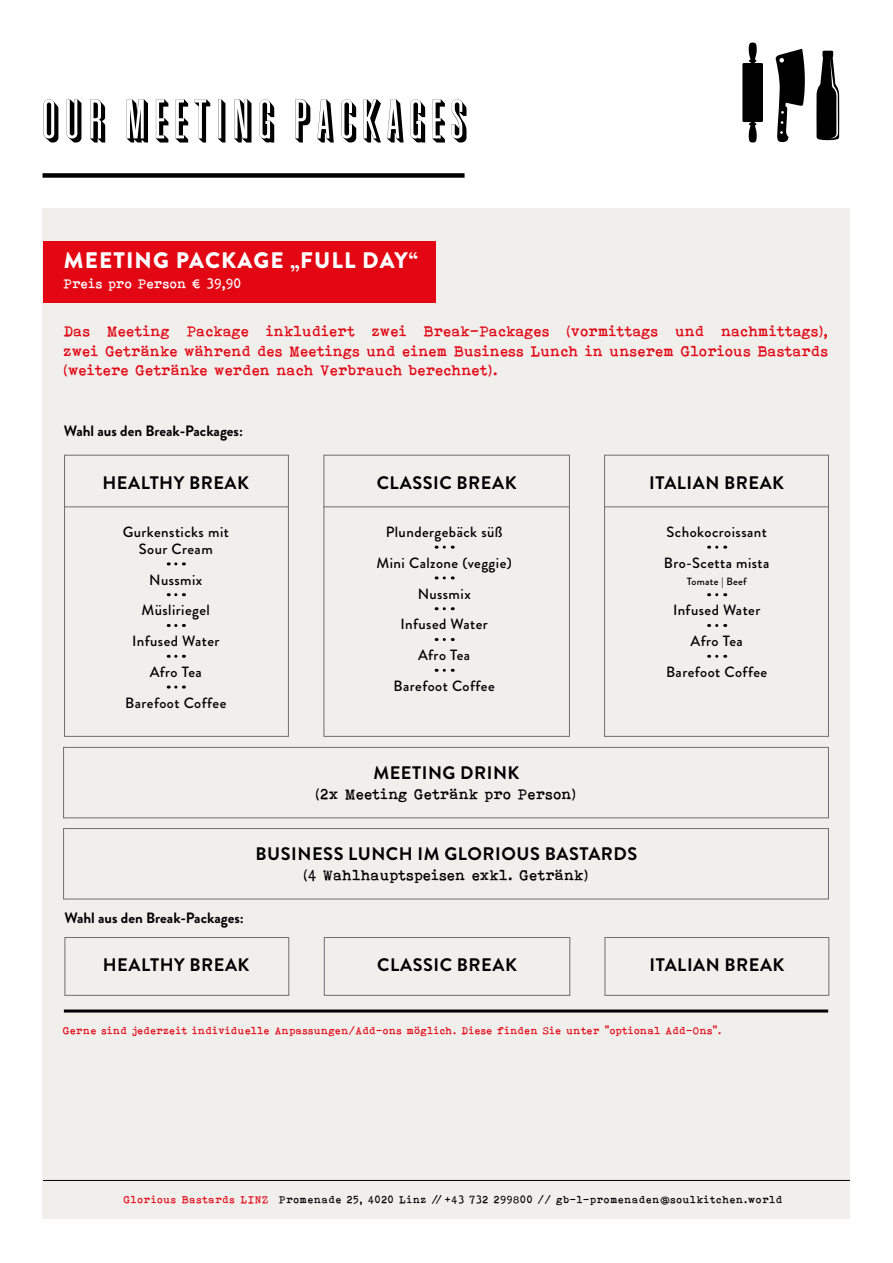
<style>
.page{position:relative;width:893px;height:1263px;background:#fff}
.page>*{position:absolute;margin:0;border:0;box-sizing:border-box;transform-origin:0 0}
.t1{font:60px "Great Shadow";color:#000}
.t2{font:900 22.5px "Brandon Grotesque";letter-spacing:.05em;color:#fff}
.t3{font:700 18.15px "Brandon Grotesque";letter-spacing:.03em;color:#000}
.t4{font:15px/19.5px "Bohemian typewriter";color:#e30613;text-align:justify}
.t5{font:15px "Bohemian typewriter";color:#000}
.t6{font:700 15px "Brandon Grotesque";color:#000}
.t7{font:500 14.85px/30.8px "Brandon Grotesque";letter-spacing:.03em;color:#000;text-align:center}
.t8{font:13.5px "Bohemian typewriter";color:#fff}
.t9{font:10.5px "Bohemian typewriter";letter-spacing:.03em;color:#e30613}
.t10{font:10.5px "Bohemian typewriter";letter-spacing:.05em;color:#000}
.t11{font:500 10.5px "Brandon Grotesque";letter-spacing:.03em;color:#000}
.s1{color:#e30613}
</style>
<div class="page">
<div style="left:43px;top:208px;width:807px;height:1011px;background:#f0efec"></div>
<svg style="left:775px;top:49px;width:30px;height:94px"></svg>
<svg style="left:816px;top:51px;width:23px;height:89px"></svg>
<svg style="left:742px;top:43px;width:21px;height:100px"></svg>
<hr style="left:43px;top:1180px;width:807px;height:1px;background:#000">
<div style="left:43px;top:173px;width:422px;height:5px;background:#000"></div>
<div style="left:43px;top:241px;width:393px;height:62px;background:#e30613"></div>
<svg style="left:717px;top:546px;width:9px;height:3px"></svg>
<svg style="left:717px;top:593px;width:9px;height:3px"></svg>
<svg style="left:717px;top:624px;width:9px;height:3px"></svg>
<svg style="left:717px;top:655px;width:9px;height:3px"></svg>
<svg style="left:444px;top:546px;width:9px;height:3px"></svg>
<svg style="left:444px;top:576px;width:9px;height:3px"></svg>
<svg style="left:444px;top:607px;width:9px;height:3px"></svg>
<svg style="left:444px;top:638px;width:9px;height:3px"></svg>
<svg style="left:444px;top:669px;width:9px;height:3px"></svg>
<svg style="left:176px;top:624px;width:8px;height:3px"></svg>
<div style="left:64px;top:455px;width:225px;height:282px;border:1px solid #706f6f"></div>
<div style="left:65px;top:937px;width:224px;height:59px;border:1px solid #706f6f"></div>
<div style="left:604px;top:455px;width:225px;height:282px;border:1px solid #706f6f"></div>
<div style="left:605px;top:937px;width:224px;height:59px;border:1px solid #706f6f"></div>
<div style="left:324px;top:455px;width:246px;height:282px;border:1px solid #706f6f"></div>
<div style="left:324px;top:937px;width:246px;height:59px;border:1px solid #706f6f"></div>
<hr style="left:64px;top:506px;width:225px;height:1px;background:#706f6f">
<hr style="left:323px;top:506px;width:247px;height:1px;background:#706f6f">
<hr style="left:604px;top:506px;width:225px;height:1px;background:#706f6f">
<hr style="left:64px;top:1009px;width:764px;height:3px;background:#000">
<div style="left:63px;top:747px;width:766px;height:71px;border:1px solid #706f6f"></div>
<div style="left:63px;top:828px;width:766px;height:71px;border:1px solid #706f6f"></div>
<h1 class="t1" style="left:39px;top:86px;width:432px">OUR MEETING PACKAGES</h1>
<h2 class="t2" style="left:64px;top:245px;width:355px">MEETING PACKAGE „FULL DAY“</h2>
<p class="t8" style="left:64px;top:276px;width:179px">Preis pro Person € 39,90</p>
<p class="t4" style="left:64px;top:321px;width:766px">Das Meeting Package inkludiert zwei Break-Packages (vormittags und nachmittags), zwei Getränke während des Meetings und einem Business Lunch in unserem Glorious Bastards (weitere Getränke werden nach Verbrauch berechnet).</p>
<p class="t6" style="left:64px;top:420px;width:181px">Wahl aus den Break-Packages:</p>
<p class="t3" style="left:102px;top:470px;width:148px">HEALTHY BREAK</p>
<p class="t7" style="left:123px;top:524px;width:108px;line-height:16.8px">Gurkensticks mit<br>Sour Cream</p>
<p class="t7" style="left:125px;top:564px;width:103px">Nussmix<br>Müsliriegel<br>Infused Water<br>Afro Tea<br>Barefoot Coffee</p>
<p class="t3" style="left:377px;top:470px;width:141px">CLASSIC BREAK</p>
<p class="t7" style="left:377px;top:517px;width:137px">Plundergebäck süß<br>Mini Calzone (veggie)<br>Nussmix<br>Infused Water<br>Afro Tea<br>Barefoot Coffee</p>
<p class="t3" style="left:649px;top:470px;width:136px">ITALIAN BREAK</p>
<p class="t7" style="left:664px;top:517px;width:107px;text-align:left">Schokocroissant<br>Bro-Scetta mista</p>
<p class="t11" style="left:687px;top:574px;width:62px">Tomate | Beef</p>
<p class="t7" style="left:666px;top:595px;width:103px">Infused Water<br>Afro Tea<br>Barefoot Coffee</p>
<p class="t3" style="left:373px;top:760px;width:148px">MEETING DRINK</p>
<p class="t5" style="left:316px;top:785px;width:262px">(2x Meeting Getränk pro Person)</p>
<p class="t6" style="left:65px;top:908px;width:181px">Wahl aus den Break-Packages:</p>
<p class="t3" style="left:256px;top:841px;width:383px">BUSINESS LUNCH IM GLORIOUS BASTARDS</p>
<p class="t5" style="left:304px;top:866px;width:286px">(4 Wahlhauptspeisen exkl. Getränk)</p>
<p class="t3" style="left:103px;top:952px;width:148px">HEALTHY BREAK</p>
<p class="t3" style="left:377px;top:952px;width:141px">CLASSIC BREAK</p>
<p class="t3" style="left:649px;top:952px;width:136px">ITALIAN BREAK</p>
<p class="t9" style="left:63px;top:1024px;width:660px">Gerne sind jederzeit individuelle Anpassungen/Add-ons möglich. Diese finden Sie unter "optional Add-Ons".</p>
<p class="t10" style="left:124px;top:1193px;width:661px"><span class="s1">Glorious Bastards LINZ</span> Promenade 25, 4020 Linz // +43 732 299800 // gb-l-promenaden@soulkitchen.world</p>
</div>
